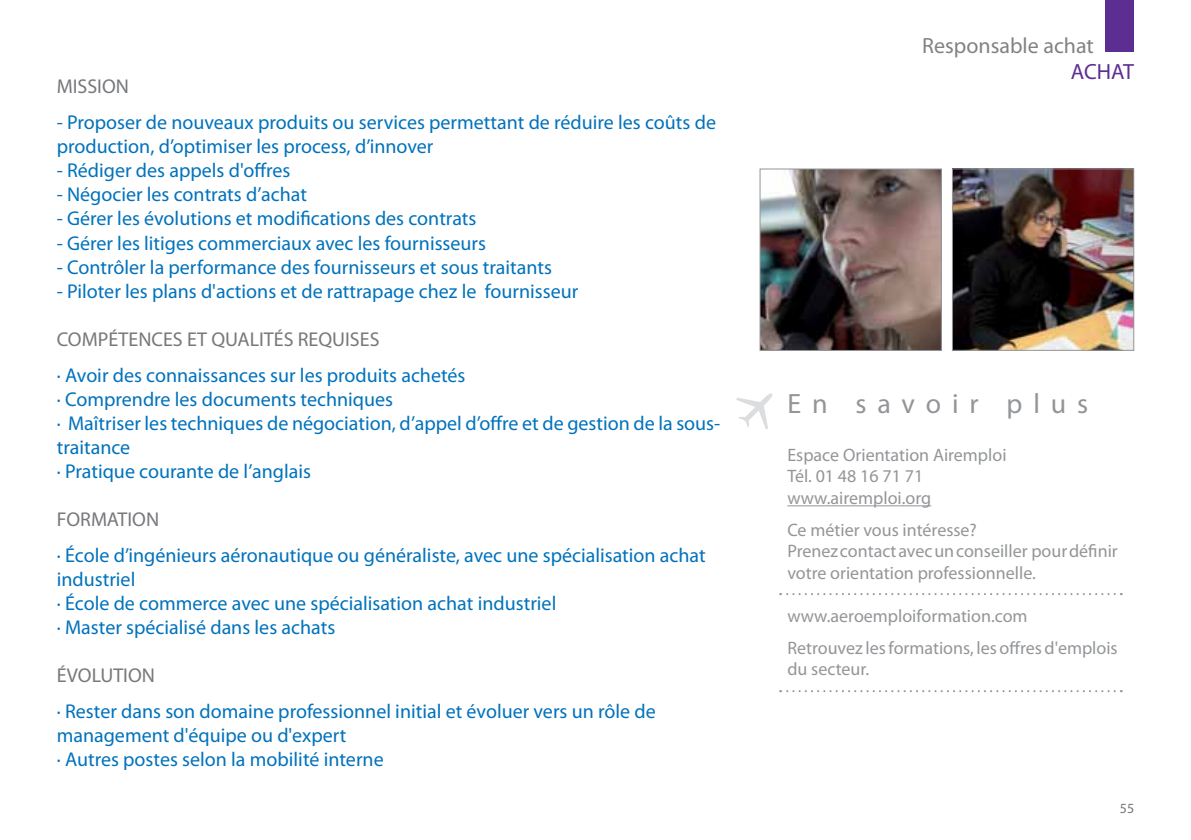
<style>
.page{position:relative;width:1191px;height:840px;background:#fff}
.page>*{position:absolute;margin:0;border:0;box-sizing:border-box;transform-origin:0 0}
.t1{font:28px "Myriad Pro";letter-spacing:.39em;color:#939598}
.t2{font:22px "Myriad Pro";color:#808285}
.t3{font:22px "Myriad Pro";letter-spacing:-.005em;color:#5c2e91}
.t4{font:20px/24px "Myriad Pro";color:#0072bc}
.t5{font:20px "Myriad Pro";color:#77787b}
.t6{font:18px/21.6px "Myriad Pro";color:#939598}
.t7{font:14px "Myriad Pro";color:#77787b}
</style>
<div class="page">
<img style="left:761px;top:170px;width:179px;height:179px">
<div style="left:759px;top:168px;width:183px;height:183px;border:1px solid #939598"></div>
<img style="left:954px;top:170px;width:178px;height:178px">
<div style="left:952px;top:168px;width:182px;height:182px;border:1px solid #939598"></div>
<hr style="left:787px;top:505px;width:144px;height:1px;background:#939598">
<svg style="left:736px;top:393px;width:37px;height:36px"></svg>
<svg style="left:780px;top:593px;width:334px;height:1px"></svg>
<svg style="left:780px;top:690px;width:334px;height:1px"></svg>
<div style="left:1105px;top:0;width:28px;height:51px;background:#5c2e91"></div>
<p class="t5" style="left:57px;top:74px;width:74px">MISSION</p>
<p class="t4" style="left:57px;top:110px;width:661px">- Proposer de nouveaux produits ou services permettant de réduire les coûts de production, d’optimiser les process, d’innover</p>
<p class="t4" style="left:57px;top:158px;width:235px">- Rédiger des appels d'offres</p>
<p class="t4" style="left:57px;top:182px;width:252px">- Négocier les contrats d’achat</p>
<p class="t4" style="left:57px;top:206px;width:421px">- Gérer les évolutions et modifications des contrats</p>
<p class="t4" style="left:57px;top:230px;width:431px">- Gérer les litiges commerciaux avec les fournisseurs</p>
<p class="t4" style="left:57px;top:254px;width:497px">- Contrôler la performance des fournisseurs et sous traitants</p>
<p class="t4" style="left:57px;top:278px;width:523px">- Piloter les plans d'actions et de rattrapage chez le fournisseur</p>
<p class="t5" style="left:57px;top:326px;width:324px">COMPÉTENCES ET QUALITÉS REQUISES</p>
<p class="t4" style="left:57px;top:362px;width:665px">· Avoir des connaissances sur les produits achetés<br>· Comprendre les documents techniques<br>· Maîtriser les techniques de négociation, d’appel d’offre et de gestion de la sous&shy;traitance<br>· Pratique courante de l’anglais</p>
<p class="t5" style="left:57px;top:506px;width:104px">FORMATION</p>
<p class="t4" style="left:57px;top:542px;width:650px">· École d’ingénieurs aéronautique ou généraliste, avec une spécialisation achat industriel<br>· École de commerce avec une spécialisation achat industriel<br>· Master spécialisé dans les achats</p>
<p class="t5" style="left:57px;top:662px;width:100px">ÉVOLUTION</p>
<p class="t4" style="left:57px;top:698px;width:600px">· Rester dans son domaine professionnel initial et évoluer vers un rôle de management d'équipe ou d'expert<br>· Autres postes selon la mobilité interne</p>
<p class="t2" style="left:922px;top:32px;width:173px">Responsable achat</p>
<p class="t3" style="left:1071px;top:58px;width:64px">ACHAT</p>
<h1 class="t1" style="left:787px;top:386px;width:302px">En savoir plus</h1>
<p class="t6" style="left:787px;top:443px;width:221px">Espace Orientation Airemploi<br>Tél. 01 48 16 71 71 www.airemploi.org</p>
<p class="t6" style="left:787px;top:518px;width:332px">Ce métier vous intéresse?<br>Prenez contact avec un conseiller pour définir votre orientation professionnelle.</p>
<p class="t6" style="left:787px;top:599px;width:332px;line-height:31.6px">www.aeroemploiformation.com<br>Retrouvez les formations, les offres d'emplois</p>
<p class="t6" style="left:787px;top:658px;width:83px">du secteur.</p>
<p class="t7" style="left:1119px;top:799px;width:16px">55</p>
</div>
